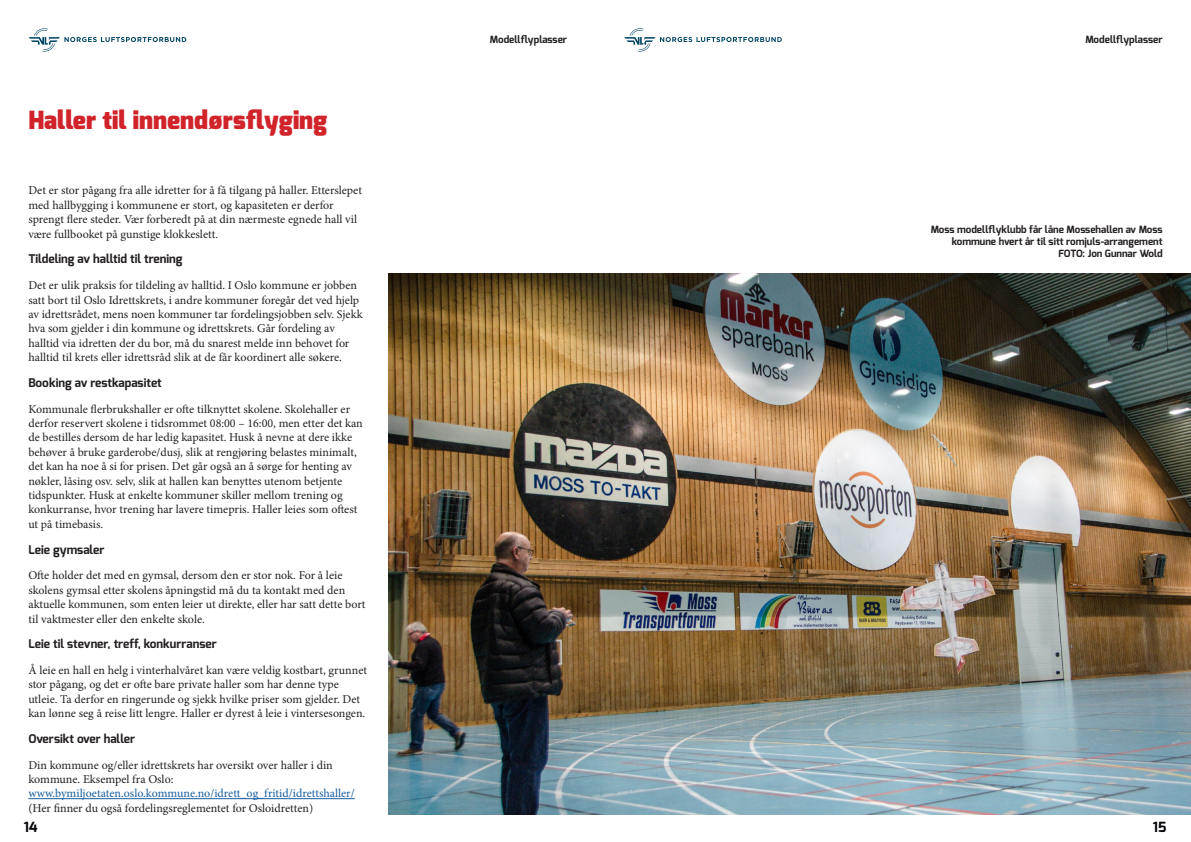
<style>
.page{position:relative;width:1191px;height:842px;background:#fff}
.page>*{position:absolute;margin:0;border:0;box-sizing:border-box;transform-origin:0 0}
.t1{font:900 25px "Exo";color:#d1232a}
.t2{font:700 14px "Exo";color:#010106}
.t3{font:12px/14.4px "Minion Pro";color:#231f20}
.t4{font:700 12px "Exo";color:#231f20}
.t5{font:12px "Minion Pro";color:#175d9e}
.t6{font:700 10px/12px "Exo";color:#231f20;text-align:right}
</style>
<div class="page">
<svg style="left:28px;top:28px;width:158px;height:24px"></svg>
<svg style="left:624px;top:28px;width:158px;height:24px"></svg>
<hr style="left:28px;top:798px;width:327px;height:1px;background:#175d9e">
<img style="left:388px;top:273px;width:803px;height:541px">
<h1 class="t1" style="left:28px;top:103px;width:300px">Haller til innendørsflyging</h1>
<p class="t3" style="left:28px;top:183px;width:335px">Det er stor pågang fra alle idretter for å få tilgang på haller. Etterslepet med hallbygging i kommunene er stort, og kapasiteten er derfor sprengt flere steder. Vær forberedt på at din nærmeste egnede hall vil være fullbooket på gunstige klokkeslett.</p>
<p class="t4" style="left:28px;top:251px;width:156px">Tildeling av halltid til trening</p>
<p class="t3" style="left:28px;top:278px;width:336px">Det er ulik praksis for tildeling av halltid. I Oslo kommune er jobben satt bort til Oslo Idrettskrets, i andre kommuner foregår det ved hjelp av idrettsrådet, mens noen kommuner tar fordelingsjobben selv. Sjekk hva som gjelder i din kommune og idrettskrets. Går fordeling av halltid via idretten der du bor, må du snarest melde inn behovet for halltid til krets eller idrettsråd slik at de får koordinert alle søkere.</p>
<p class="t4" style="left:28px;top:375px;width:135px">Booking av restkapasitet</p>
<p class="t3" style="left:28px;top:402px;width:336px">Kommunale flerbrukshaller er ofte tilknyttet skolene. Skolehaller er derfor reservert skolene i tidsrommet 08:00 – 16:00, men etter det kan de bestilles dersom de har ledig kapasitet. Husk å nevne at dere ikke behøver å bruke garderobe/dusj, slik at rengjøring belastes minimalt, det kan ha noe å si for prisen. Det går også an å sørge for henting av nøkler, låsing osv. selv, slik at hallen kan benyttes utenom betjente tidspunkter. Husk at enkelte kommuner skiller mellom trening og konkurranse, hvor trening har lavere timepris. Haller leies som oftest ut på timebasis.</p>
<p class="t4" style="left:28px;top:541px;width:78px">Leie gymsaler</p>
<p class="t3" style="left:28px;top:568px;width:339px">Ofte holder det med en gymsal, dersom den er stor nok. For å leie skolens gymsal etter skolens åpningstid må du ta kontakt med den aktuelle kommunen, som enten leier ut direkte, eller har satt dette bort til vaktmester eller den enkelte skole.</p>
<p class="t4" style="left:28px;top:636px;width:190px">Leie til stevner, treff, konkurranser</p>
<p class="t3" style="left:28px;top:663px;width:340px">Å leie en hall en helg i vinterhalvåret kan være veldig kostbart, grunnet stor pågang, og det er ofte bare private haller som har denne type utleie. Ta derfor en ringerunde og sjekk hvilke priser som gjelder. Det kan lønne seg å reise litt lengre. Haller er dyrest å leie i vintersesongen.</p>
<p class="t4" style="left:28px;top:731px;width:108px">Oversikt over haller</p>
<p class="t3" style="left:28px;top:758px;width:306px">Din kommune og/eller idrettskrets har oversikt over haller i din kommune. Eksempel fra Oslo:</p>
<p class="t5" style="left:28px;top:786px;width:328px">www.bymiljoetaten.oslo.kommune.no/idrett_og_fritid/idrettshaller/</p>
<p class="t3" style="left:28px;top:801px;width:286px">(Her finner du også fordelingsreglementet for Osloidretten)</p>
<p class="t6" style="left:490px;top:33px;width:79px">Modellflyplasser</p>
<p class="t6" style="left:1085px;top:33px;width:79px">Modellflyplasser</p>
<p class="t6" style="left:930px;top:223px;width:233px">Moss modellflyklubb får låne Mossehallen av Moss kommune hvert år til sitt romjuls-arrangement<br>FOTO: Jon Gunnar Wold</p>
<p class="t2" style="left:24px;top:818px;width:15px">14</p>
<p class="t2" style="left:1152px;top:818px;width:15px">15</p>
</div>
